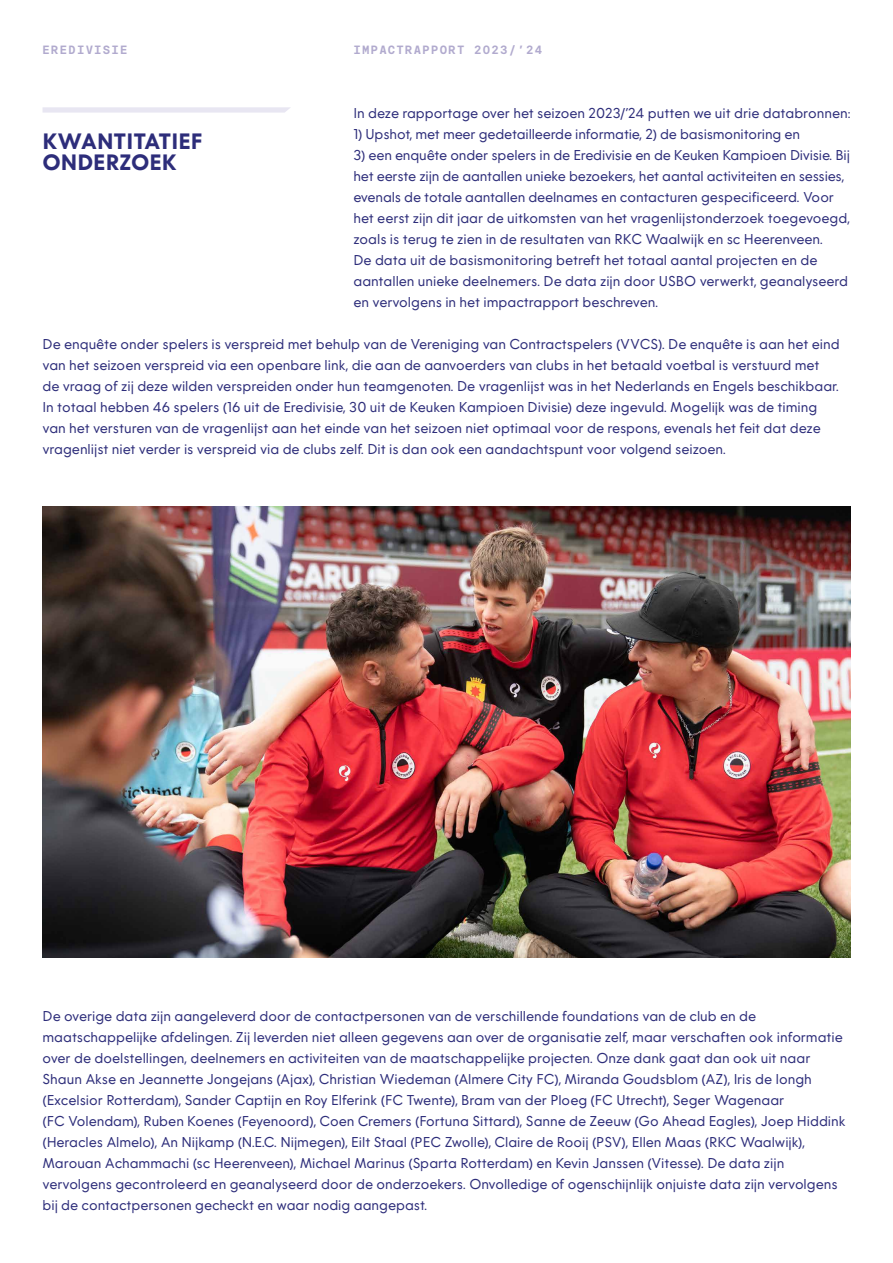
<style>
.page{position:relative;width:893px;height:1263px;background:#fff}
.page>*{position:absolute;margin:0;border:0;box-sizing:border-box;transform-origin:0 0}
.t1{font:700 21px/21px "Eredivisie Text";color:#2d2d7a}
.t2{font:13.5px/21px "Eredivisie Text";color:#2d2d7a}
.t3{font:600 12px "Basier Circle Mono";letter-spacing:.1em;color:#b1aace}
</style>
<div class="page">
<img style="left:43px;top:506px;width:807px;height:452px">
<svg style="left:43px;top:107px;width:248px;height:6px"></svg>
<p class="t3" style="left:43px;top:42px;width:87px">EREDIVISIE</p>
<p class="t3" style="left:353px;top:42px;width:190px">IMPACTRAPPORT 2023/’24</p>
<p class="t2" style="left:353px;top:103px;width:498px">In deze rapportage over het seizoen 2023/’24 putten we uit drie databronnen:</p>
<p class="t2" style="left:353px;top:124px;width:448px">1) Upshot, met meer gedetailleerde informatie, 2) de basismonitoring en</p>
<p class="t2" style="left:353px;top:145px;width:498px">3) een enquête onder spelers in de Eredivisie en de Keuken Kampioen Divisie. Bij het eerste zijn de aantallen unieke bezoekers, het aantal activiteiten en sessies, evenals de totale aantallen deelnames en contacturen gespecificeerd. Voor het eerst zijn dit jaar de uitkomsten van het vragenlijstonderzoek toegevoegd, zoals is terug te zien in de resultaten van RKC Waalwijk en sc Heerenveen.<br>De data uit de basismonitoring betreft het totaal aantal projecten en de aantallen unieke deelnemers. De data zijn door USBO verwerkt, geanalyseerd en vervolgens in het impactrapport beschreven.</p>
<p class="t2" style="left:43px;top:334px;width:799px">De enquête onder spelers is verspreid met behulp van de Vereniging van Contractspelers (VVCS). De enquête is aan het eind van het seizoen verspreid via een openbare link, die aan de aanvoerders van clubs in het betaald voetbal is verstuurd met de vraag of zij deze wilden verspreiden onder hun teamgenoten. De vragenlijst was in het Nederlands en Engels beschikbaar.<br>In totaal hebben 46 spelers (16 uit de Eredivisie, 30 uit de Keuken Kampioen Divisie) deze ingevuld. Mogelijk was de timing van het versturen van de vragenlijst aan het einde van het seizoen niet optimaal voor de respons, evenals het feit dat deze vragenlijst niet verder is verspreid via de clubs zelf. Dit is dan ook een aandachtspunt voor volgend seizoen.</p>
<h1 class="t1" style="left:43px;top:132px;width:161px">KWANTITATIEF<br>ONDERZOEK</h1>
<p class="t2" style="left:43px;top:1006px;width:805px">De overige data zijn aangeleverd door de contactpersonen van de verschillende foundations van de club en de maatschappelijke afdelingen. Zij leverden niet alleen gegevens aan over de organisatie zelf, maar verschaften ook informatie over de doelstellingen, deelnemers en activiteiten van de maatschappelijke projecten. Onze dank gaat dan ook uit naar Shaun Akse en Jeannette Jongejans (Ajax), Christian Wiedeman (Almere City FC), Miranda Goudsblom (AZ), Iris de Iongh (Excelsior Rotterdam), Sander Captijn en Roy Elferink (FC Twente), Bram van der Ploeg (FC Utrecht), Seger Wagenaar<br>(FC Volendam), Ruben Koenes (Feyenoord), Coen Cremers (Fortuna Sittard), Sanne de Zeeuw (Go Ahead Eagles), Joep Hiddink (Heracles Almelo), An Nijkamp (N.E.C. Nijmegen), Eilt Staal (PEC Zwolle), Claire de Rooij (PSV), Ellen Maas (RKC Waalwijk), Marouan Achammachi (sc Heerenveen), Michael Marinus (Sparta Rotterdam) en Kevin Janssen (Vitesse). De data zijn vervolgens gecontroleerd en geanalyseerd door de onderzoekers. Onvolledige of ogenschijnlijk onjuiste data zijn vervolgens bij de contactpersonen gecheckt en waar nodig aangepast.</p>
</div>
